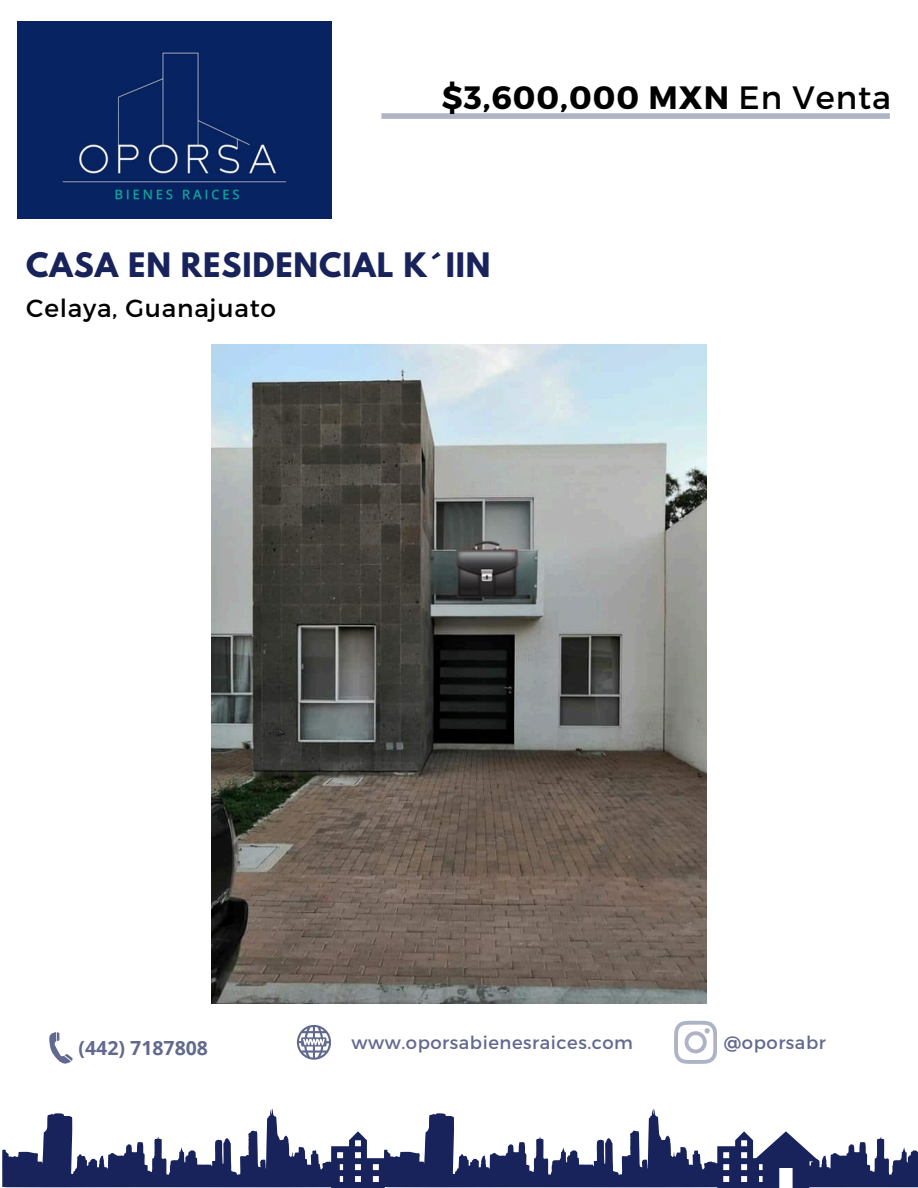
<style>
.page{position:relative;width:918px;height:1188px;background:#fff}
.page>*{position:absolute;margin:0;border:0;box-sizing:border-box;transform-origin:0 0}
.t1{font:700 32.4px "Montserrat";letter-spacing:.03em;color:#000}
.t2{font:700 29.85px "League Spartan";letter-spacing:.03em;color:#18235b}
.t3{font:24.9px "Montserrat";letter-spacing:.03em;color:#000}
.t4{font:700 19.5px "Open Sans";color:#62698f}
.t5{font:18px "Montserrat";letter-spacing:.03em;color:#62698f}
.s1{font-weight:400}
</style>
<div class="page">
<div style="left:381px;top:113px;width:509px;height:6px;background:#afb3c6"></div>
<svg style="left:2px;top:1108px;width:916px;height:80px"></svg>
<svg style="left:49px;top:1032px;width:24px;height:32px"></svg>
<svg style="left:297px;top:1025px;width:34px;height:35px"></svg>
<svg style="left:674px;top:1021px;width:43px;height:43px"></svg>
<div style="left:17px;top:22px;width:314px;height:197px;background:#072362"></div>
<img style="left:212px;top:344px;width:495px;height:660px">
<p class="t1" style="left:442px;top:76px;width:451px">$3,600,000 MXN <span class="s1">En Venta</span></p>
<h1 class="t2" style="left:26px;top:250px;width:466px">CASA EN RESIDENCIAL K´IIN</h1>
<h3 class="t3" style="left:26px;top:292px;width:251px">Celaya, Guanajuato</h3>
<p class="t4" style="left:79px;top:1034px;width:131px">(442) 7187808</p>
<h4 class="t5" style="left:352px;top:1031px;width:283px">www.oporsabienesraices.com</h4>
<p class="t5" style="left:724px;top:1030px;width:104px">@oporsabr</p>
</div>
